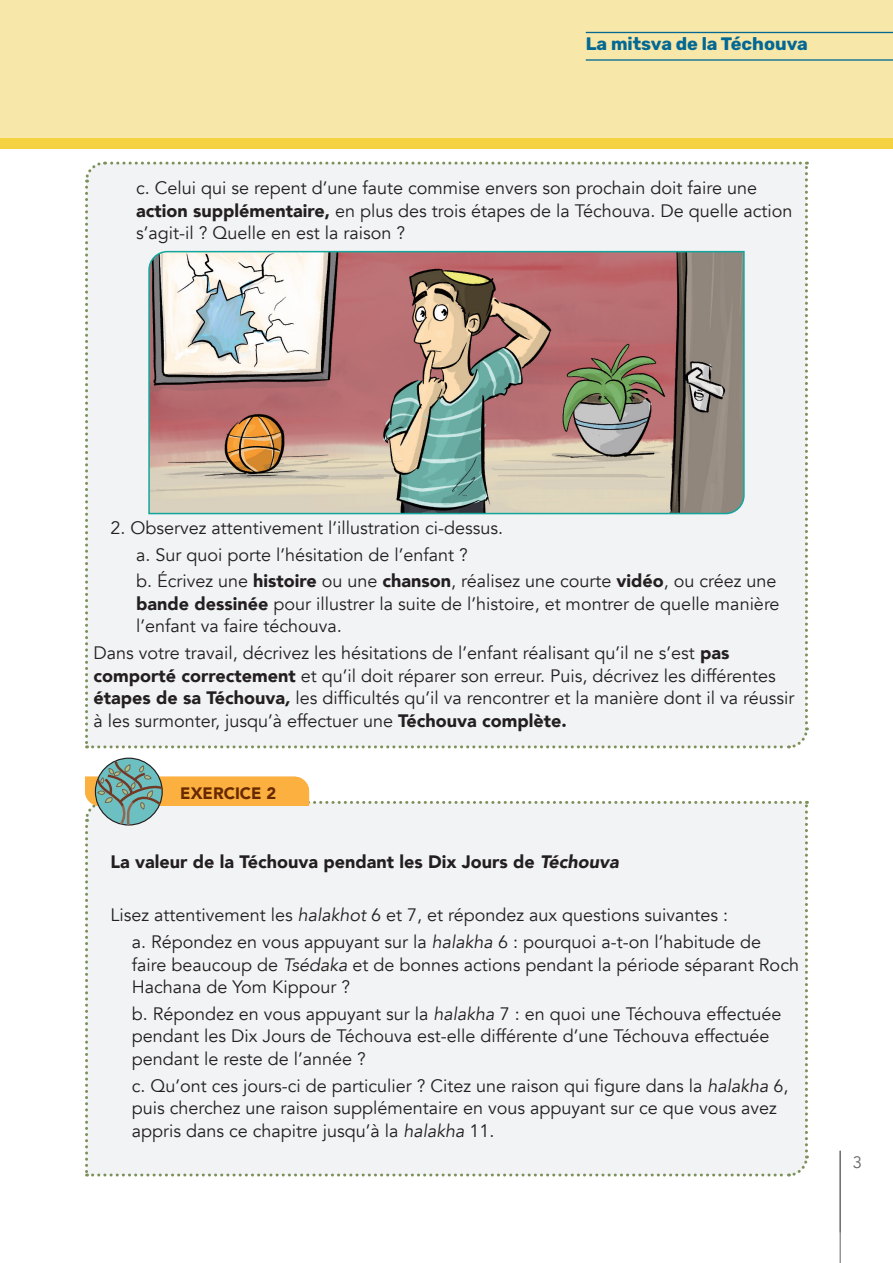
<style>
.page{position:relative;width:893px;height:1263px;background:#fff}
.page>*{position:absolute;margin:0;border:0;box-sizing:border-box;transform-origin:0 0}
.t1{font:18px/22.5px "Avenir";color:#231f20}
.t2{font:900 18px "Avenir";color:#231f20}
.t3{font:700 18px "Rubik";color:#036894}
.t4{font:900 16.5px "Avenir";color:#682800}
.t5{font:16.5px "Avenir";color:#636366}
.s1{font-weight:900}
.s2{font-style:italic}
.s3{font-weight:900;font-style:italic}
</style>
<div class="page">
<div style="left:0;top:0;width:893px;height:139px;background:#f7e8a9"></div>
<div style="left:0;top:139px;width:893px;height:10px;background:#f5d242"></div>
<hr style="left:840px;top:1151px;width:1px;height:112px;background:#636366">
<hr style="left:586px;top:32px;width:307px;height:1px;background:#036894">
<hr style="left:586px;top:59px;width:307px;height:2px;background:#036894">
<div style="left:85px;top:161px;width:724px;height:588px;background:#f2f3f4"></div>
<svg style="left:148px;top:250px;width:597px;height:265px;background:#af978d"></svg>
<svg style="left:85px;top:759px;width:724px;height:418px"></svg>
<p class="t3" style="left:586px;top:34px;width:223px">La mitsva de la Téchouva</p>
<p class="t1" style="left:136px;top:177px;width:658px">c. Celui qui se repent d’une faute commise envers son prochain doit faire une <span class="s1">action supplémentaire,</span> en plus des trois étapes de la Téchouva. De quelle action s’agit-il ? Quelle en est la raison ?</p>
<p class="t1" style="left:136px;top:515px;width:642px;line-height:26.7px;text-indent:-26px">2. Observez attentivement l’illustration ci-dessus.<br>a. Sur quoi porte l’hésitation de l’enfant ?<br>b. Écrivez une <span class="s1">histoire</span> ou une <span class="s1">chanson</span>, réalisez une courte <span class="s1">vidéo</span>, ou créez une</p>
<p class="t1" style="left:136px;top:593px;width:645px"><span class="s1">bande dessinée</span> pour illustrer la suite de l’histoire, et montrer de quelle manière l’enfant va faire téchouva<span class="s2">.</span></p>
<p class="t1" style="left:94px;top:642px;width:702px">Dans votre travail, décrivez les hésitations de l’enfant réalisant qu’il ne s’est <span class="s1">pas comporté correctement</span> et qu’il doit réparer son erreur. Puis, décrivez les différentes <span class="s1">étapes de sa Téchouva</span><span class="s3">,</span> les difficultés qu’il va rencontrer et la manière dont il va réussir à les surmonter, jusqu’à effectuer une <span class="s1">Téchouva complète.</span></p>
<p class="t4" style="left:180px;top:779px;width:97px">EXERCICE 2</p>
<p class="t2" style="left:111px;top:846px;width:510px">La valeur de la Téchouva pendant les Dix Jours de <span class="s2">Téchouva</span></p>
<p class="t1" style="left:132px;top:902px;width:631px;line-height:26.7px;text-indent:-21px">Lisez attentivement les <span class="s2">halakhot</span> 6 et 7, et répondez aux questions suivantes :<br>a. Répondez en vous appuyant sur la <span class="s2">halakha</span> 6 : pourquoi a-t-on l’habitude de</p>
<p class="t1" style="left:132px;top:953px;width:669px">faire beaucoup de <span class="s2">Tsédaka</span> et de bonnes actions pendant la période séparant Roch<br>Hachana de Yom Kippour ?</p>
<p class="t1" style="left:132px;top:1003px;width:651px">b. Répondez en vous appuyant sur la <span class="s2">halakha</span> 7 : en quoi une Téchouva effectuée pendant les Dix Jours de Téchouva est-elle différente d’une Téchouva effectuée pendant le reste de l’année ?</p>
<p class="t1" style="left:132px;top:1074px;width:658px">c. Qu’ont ces jours-ci de particulier ? Citez une raison qui figure dans la <span class="s2">halakha</span> 6, puis cherchez une raison supplémentaire en vous appuyant sur ce que vous avez appris dans ce chapitre jusqu’à la <span class="s2">halakha</span> 11.</p>
<p class="t5" style="left:853px;top:1153px;width:11px">3</p>
</div>
